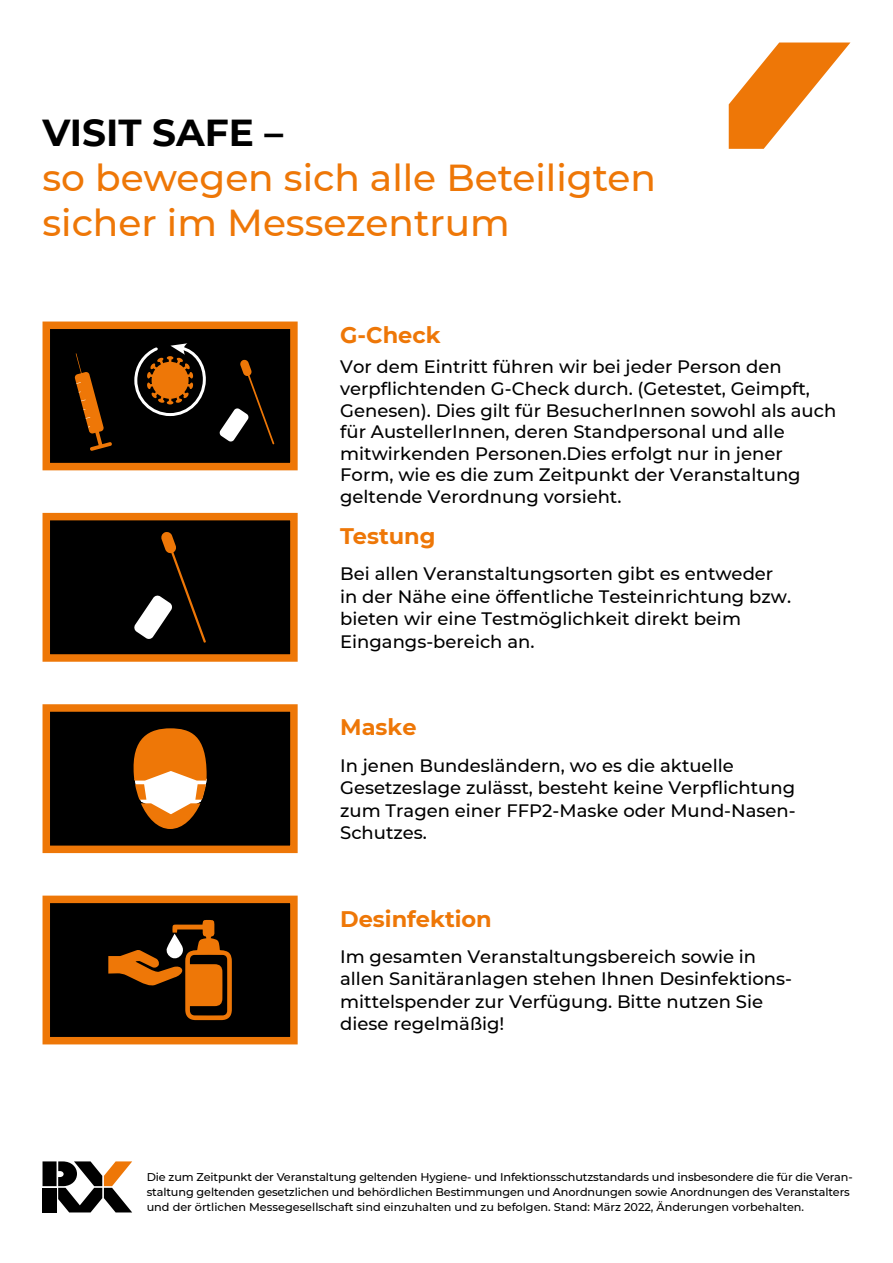
<style>
.page{position:relative;width:893px;height:1263px;background:#fff}
.page>*{position:absolute;margin:0;border:0;box-sizing:border-box;transform-origin:0 0}
.t1{font:500 37.5px/45px "Montserrat";color:#ee7707}
.t2{font:700 37.5px "Montserrat";color:#000}
.t3{font:700 22.5px "Montserrat";color:#ee7707}
.t4{font:500 18px/22.5px "Montserrat";color:#000}
.t5{font:500 11.25px/15px "Montserrat";letter-spacing:-.01em;color:#000}
</style>
<div class="page">
<svg style="left:729px;top:43px;width:121px;height:106px"></svg>
<div style="left:46px;top:325px;width:248px;height:142px;background:#000"></div>
<div style="left:43px;top:321px;width:255px;height:149px;border:8px solid #ee7707"></div>
<svg style="left:134px;top:343px;width:72px;height:74px"></svg>
<svg style="left:219px;top:359px;width:55px;height:85px"></svg>
<svg style="left:74px;top:353px;width:38px;height:98px"></svg>
<div style="left:46px;top:517px;width:248px;height:141px;background:#000"></div>
<div style="left:43px;top:513px;width:255px;height:149px;border:8px solid #ee7707"></div>
<svg style="left:134px;top:532px;width:72px;height:111px"></svg>
<div style="left:46px;top:708px;width:248px;height:141px;background:#000"></div>
<div style="left:43px;top:704px;width:255px;height:149px;border:8px solid #ee7707"></div>
<svg style="left:133px;top:728px;width:74px;height:101px"></svg>
<div style="left:46px;top:899px;width:248px;height:142px;background:#000"></div>
<div style="left:43px;top:896px;width:255px;height:148px;border:8px solid #ee7707"></div>
<svg style="left:108px;top:920px;width:124px;height:100px"></svg>
<svg style="left:43px;top:1161px;width:89px;height:51px"></svg>
<div style="left:43px;top:1188px;width:14px;height:24px;background:#000"></div>
<h1 class="t2" style="left:43px;top:106px;width:242px">VISIT SAFE –</h1>
<h1 class="t1" style="left:43px;top:154px;width:615px">so bewegen sich alle Beteiligten sicher im Messezentrum</h1>
<p class="t3" style="left:340px;top:319px;width:102px">G-Check</p>
<p class="t4" style="left:340px;top:356px;width:498px;line-height:21.6px">Vor dem Eintritt führen wir bei jeder Person den verpflichtenden G-Check durch. (Getestet, Geimpft, Genesen). Dies gilt für BesucherInnen sowohl als auch für AustellerInnen, deren Standpersonal und alle mitwirkenden Personen.Dies erfolgt nur in jener Form, wie es die zum Zeitpunkt der Veranstaltung geltende Verordnung vorsieht.</p>
<p class="t3" style="left:340px;top:520px;width:97px">Testung</p>
<p class="t4" style="left:340px;top:562px;width:452px">Bei allen Veranstaltungsorten gibt es entweder in der Nähe eine öffentliche Testeinrichtung bzw. bieten wir eine Testmöglichkeit direkt beim Eingangs-bereich an.</p>
<p class="t3" style="left:340px;top:711px;width:78px">Maske</p>
<p class="t4" style="left:340px;top:753px;width:457px">In jenen Bundesländern, wo es die aktuelle Gesetzeslage zulässt, besteht keine Verpflichtung zum Tragen einer FFP2-Maske oder Mund-Nasen-Schutzes.</p>
<p class="t3" style="left:340px;top:902px;width:153px">Desinfektion</p>
<p class="t4" style="left:340px;top:944px;width:453px">Im gesamten Veranstaltungsbereich sowie in allen Sanitäranlagen stehen Ihnen Desinfektions&shy;mittelspender zur Verfügung. Bitte nutzen Sie diese regelmäßig!</p>
<p class="t5" style="left:147px;top:1169px;width:707px">Die zum Zeitpunkt der Veranstaltung geltenden Hygiene- und Infektionsschutzstandards und insbesondere die für die Veran&shy;staltung geltenden gesetzlichen und behördlichen Bestimmungen und Anordnungen sowie Anordnungen des Veranstalters und der örtlichen Messegesellschaft sind einzuhalten und zu befolgen. Stand: März 2022, Änderungen vorbehalten.</p>
</div>
